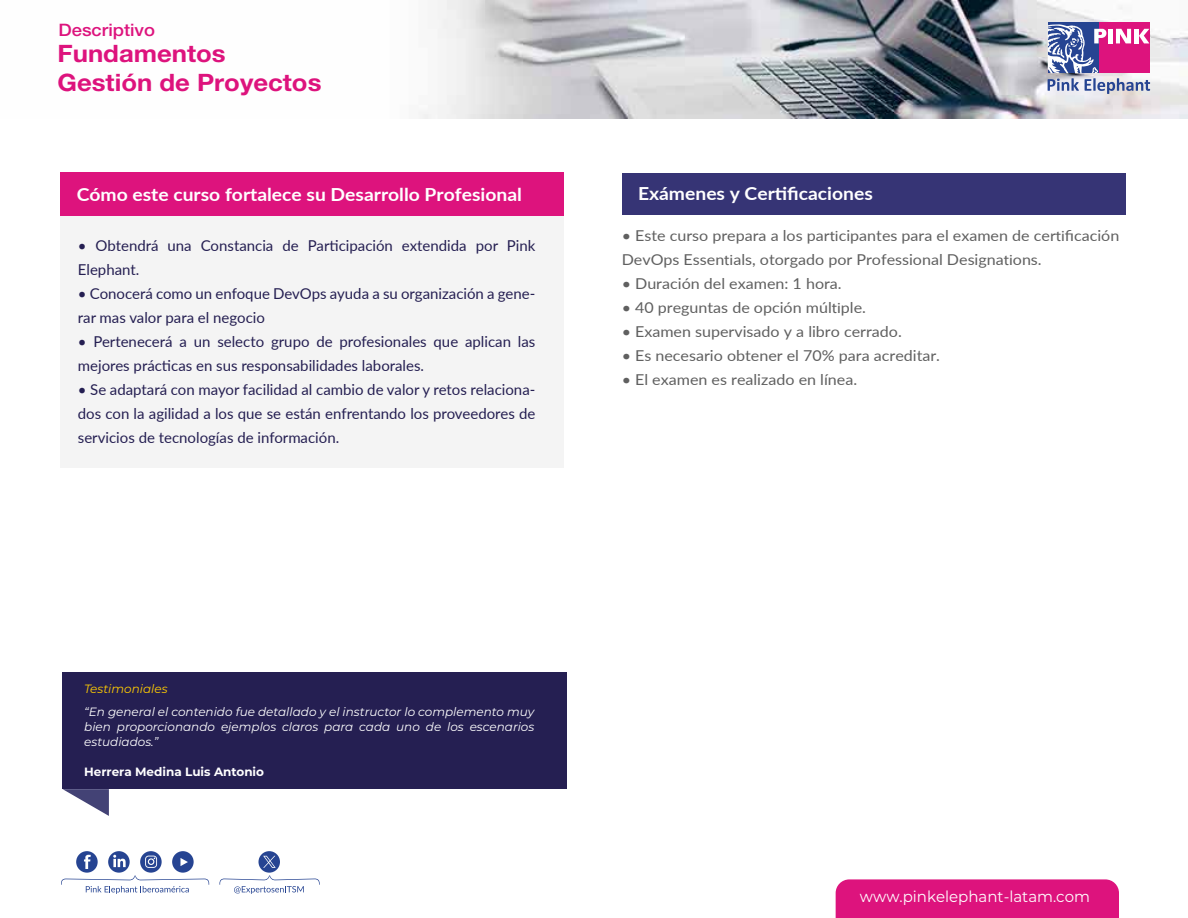
<style>
.page{position:relative;width:1188px;height:918px;background:#fff}
.page>*{position:absolute;margin:0;border:0;box-sizing:border-box;transform-origin:0 0}
.t1{font:700 24px/28.8px "Helvetica Neue LT Std";color:#dd137d;scale:1.07 1}
.t2{font:700 18px "Lato";color:#fff;scale:1.07 1}
.t3{font:500 17.1px "Helvetica Neue LT Std";color:#dd137d;scale:1.07 1}
.t4{font:15.45px "Montserrat";color:#fff}
.t5{font:15px/24px "Lato";color:#251f52}
.t6{font:15px/24px "Lato";color:#606060;scale:1.07 1}
.t7{font:italic 12px/15px "Montserrat";color:#fff;text-align:justify}
.t8{font:700 12px "Montserrat";color:#fff}
.t9{font:italic 12px "Montserrat";color:#ffcc01}
.s1{font-family:"Myriad Pro"}
</style>
<div class="page">
<img style="left:419px;top:0;width:769px;height:119px">
<div style="left:1099px;top:22px;width:51px;height:51px;background:#dd137d"></div>
<div style="left:1048px;top:22px;width:51px;height:51px;background:#264492"></div>
<svg style="left:1048px;top:24px;width:102px;height:70px"></svg>
<div style="left:836px;top:879px;width:283px;height:39px;background:#dd137d"></div>
<svg style="left:219px;top:851px;width:101px;height:43px"></svg>
<svg style="left:61px;top:851px;width:148px;height:43px"></svg>
<div style="left:622px;top:173px;width:504px;height:41px;background:#363475"></div>
<div style="left:63px;top:672px;width:504px;height:117px;background:#251f52"></div>
<svg style="left:63px;top:789px;width:46px;height:27px"></svg>
<div style="left:60px;top:173px;width:504px;height:295px;background:#f4f4f4"></div>
<div style="left:60px;top:173px;width:504px;height:43px;background:#dd137d"></div>
<p class="t3" style="left:59px;top:20px;width:92px">Descriptivo</p>
<h1 class="t1" style="left:58px;top:39px;width:248px">Fundamentos<br>Gestión de Proyectos</h1>
<p class="t2" style="left:77px;top:181px;width:418px">Cómo este curso fortalece su Desarrollo Profesional</p>
<p class="t5" style="left:78px;top:233px;width:459px">• Obtendrá una Constancia de Participación extendida por Pink<br>Elephant.</p>
<p class="t5" style="left:78px;top:281px;width:459px">• Conocerá como un enfoque DevOps ayuda a su organización a gene&shy;rar mas valor para el negocio</p>
<p class="t5" style="left:78px;top:329px;width:459px">• Pertenecerá a un selecto grupo de profesionales que aplican las mejores prácticas en sus responsabilidades laborales.</p>
<p class="t5" style="left:78px;top:377px;width:459px;text-align:justify">• Se adaptará con mayor facilidad al cambio de valor y retos relaciona&shy;dos con la agilidad a los que se están enfrentando los proveedores de servicios de tecnologías de información.</p>
<p class="t2" style="left:638px;top:180px;width:221px">Exámenes y Certificaciones</p>
<p class="t6" style="left:622px;top:223px;width:467px">• Este curso prepara a los par<span class="s1">ti</span>cipantes para el examen de cer<span class="s1">ti</span>ficación<br>DevOps Essen<span class="s1">ti</span>als, otorgado por Professional Designa<span class="s1">ti</span>ons.</p>
<p class="t6" style="left:622px;top:271px;width:207px">• Duración del examen: 1 hora.</p>
<p class="t6" style="left:622px;top:295px;width:230px">• 40 preguntas de opción múl<span class="s1">ti</span>ple.</p>
<p class="t6" style="left:622px;top:319px;width:263px">• Examen supervisado y a libro cerrado.</p>
<p class="t6" style="left:622px;top:343px;width:299px">• Es necesario obtener el 70% para acreditar.</p>
<p class="t6" style="left:622px;top:367px;width:222px">• El examen es realizado en línea.</p>
<p class="t9" style="left:84px;top:681px;width:85px">Testimoniales</p>
<p class="t7" style="left:84px;top:704px;width:452px">“En general el contenido fue detallado y el instructor lo complemento muy bien proporcionando ejemplos claros para cada uno de los escenarios estudiados.”</p>
<p class="t8" style="left:84px;top:763px;width:181px">Herrera Medina Luis Antonio</p>
<p class="t4" style="left:860px;top:886px;width:232px">www.pinkelephant-latam.com</p>
</div>
